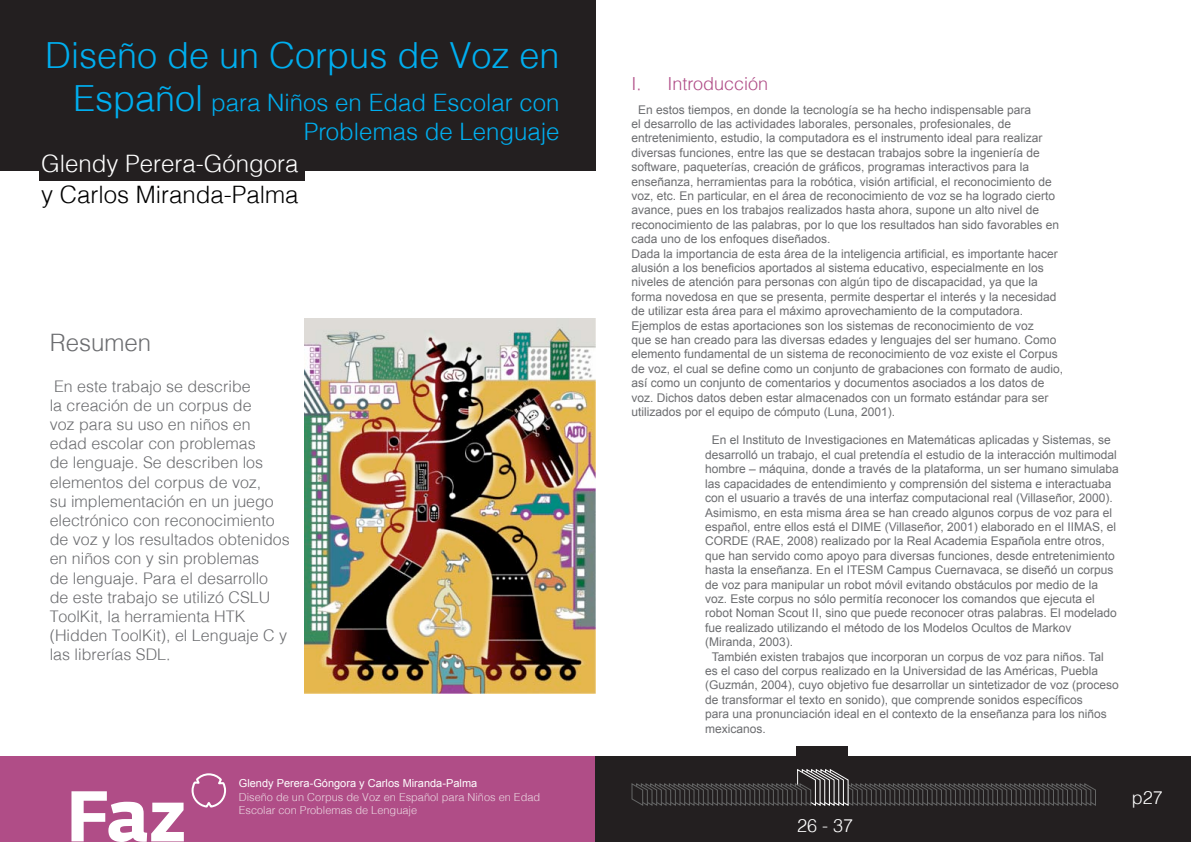
<style>
.page{position:relative;width:1191px;height:842px;background:#fff}
.page>*{position:absolute;margin:0;border:0;box-sizing:border-box;transform-origin:0 0}
.TOC_body_text{font:300 36px "Helv";color:#00aeef}
.TOC_body_text-2{font:300 24px/28.8px "Helv";color:#00aeef;text-align:right}
.t1{font:300 24px "Helv";color:#fff}
.t2{font:300 24px "Helv";color:#000}
.TOC_body_text-3{font:300 24px "Helv";color:#6c6d70}
.TOC_body_text-4{font:300 18px "Helv";color:#b04d87}
.Número_de_Pagina{font:300 18px "Helv";color:#fff}
.TOC_body_text-5{font:300 16px/19.2px "Helv";color:#6c6d70}
.t3{font:12px/14.4px "Arial";color:#6c6d70}
.Texto{font:300 11px/13.2px "Helv";color:#ead5e0}
.Texto-2{font:11px "Arial";color:#fff}
.s1{font-size:36px}
</style>
<div class="page">
<div style="left:0;top:757px;width:595px;height:85px;background:#b04d87"></div>
<svg style="left:71px;top:791px;width:113px;height:51px"></svg>
<svg style="left:191px;top:773px;width:36px;height:35px"></svg>
<div style="left:595px;top:757px;width:596px;height:85px;background:#231f20"></div>
<div style="left:796px;top:746px;width:52px;height:21px;background:#231f20"></div>
<svg style="left:631px;top:769px;width:465px;height:37px"></svg>
<div style="left:0;top:0;width:595px;height:171px;background:#231f20"></div>
<div style="left:39px;top:160px;width:266px;height:20px;background:#231f20"></div>
<img style="left:305px;top:319px;width:291px;height:375px">
<p class="TOC_body_text" style="left:45px;top:33px;width:516px">Diseño de un Corpus de Voz en</p>
<p class="TOC_body_text-2" style="left:73px;top:88px;width:488px"><span class="s1">Español</span> para Niños en Edad Escolar con<br>Problemas de Lenguaje</p>
<p class="t1" style="left:41px;top:148px;width:259px">Glendy Perera-Góngora</p>
<p class="t2" style="left:41px;top:179px;width:259px">y Carlos Miranda-Palma</p>
<p class="TOC_body_text-3" style="left:50px;top:327px;width:103px">Resumen</p>
<p class="TOC_body_text-5" style="left:50px;top:376px;width:241px">En este trabajo se describe<br>la creación de un corpus de<br>voz para su uso en niños en edad escolar con problemas<br>de lenguaje. Se describen los elementos del corpus de voz,<br>su implementación en un juego electrónico con reconocimiento de voz y los resultados obtenidos en niños con y sin problemas<br>de lenguaje. Para el desarrollo de este trabajo se utilizó CSLU<br>ToolKit, la herramienta HTK (Hidden ToolKit), el Lenguaje C y las librerías SDL.</p>
<p class="Texto-2" style="left:239px;top:776px;width:240px">Glendy Perera-Góngora y Carlos Miranda-Palma</p>
<p class="Texto" style="left:239px;top:790px;width:303px">Diseño de un Corpus de Voz en Español para Niños en Edad<br>Escolar con Problemas de Lenguaje</p>
<p class="TOC_body_text-4" style="left:631px;top:72px;width:138px">I. Introducción</p>
<p class="t3" style="left:631px;top:102px;width:429px;text-indent:7px">En estos tiempos, en donde la tecnología se ha hecho indispensable para<br>el desarrollo de las actividades laborales, personales, profesionales, de entretenimiento, estudio, la computadora es el instrumento ideal para realizar diversas funciones, entre las que se destacan trabajos sobre la ingeniería de software, paqueterías, creación de gráficos, programas interactivos para la enseñanza, herramientas para la robótica, visión artificial, el reconocimiento de voz, etc. En particular, en el área de reconocimiento de voz se ha logrado cierto avance, pues en los trabajos realizados hasta ahora, supone un alto nivel de reconocimiento de las palabras, por lo que los resultados han sido favorables en cada uno de los enfoques diseñados.</p>
<p class="t3" style="left:631px;top:246px;width:428px">Dada la importancia de esta área de la inteligencia artificial, es importante hacer alusión a los beneficios aportados al sistema educativo, especialmente en los niveles de atención para personas con algún tipo de discapacidad, ya que la forma novedosa en que se presenta, permite despertar el interés y la necesidad de utilizar esta área para el máximo aprovechamiento de la computadora.</p>
<p class="t3" style="left:631px;top:318px;width:433px">Ejemplos de estas aportaciones son los sistemas de reconocimiento de voz<br>que se han creado para las diversas edades y lenguajes del ser humano. Como elemento fundamental de un sistema de reconocimiento de voz existe el Corpus de voz, el cual se define como un conjunto de grabaciones con formato de audio, así como un conjunto de comentarios y documentos asociados a los datos de voz. Dichos datos deben estar almacenados con un formato estándar para ser utilizados por el equipo de cómputo (Luna, 2001).</p>
<p class="t3" style="left:705px;top:433px;width:415px;text-indent:7px">En el Instituto de Investigaciones en Matemáticas aplicadas y Sistemas, se desarrolló un trabajo, el cual pretendía el estudio de la interacción multimodal hombre – máquina, donde a través de la plataforma, un ser humano simulaba las capacidades de entendimiento y comprensión del sistema e interactuaba con el usuario a través de una interfaz computacional real (Villaseñor, 2000).</p>
<p class="t3" style="left:705px;top:505px;width:413px">Asimismo, en esta misma área se han creado algunos corpus de voz para el español, entre ellos está el DIME (Villaseñor, 2001) elaborado en el IIMAS, el CORDE (RAE, 2008) realizado por la Real Academia Española entre otros, que han servido como apoyo para diversas funciones, desde entretenimiento hasta la enseñanza. En el ITESM Campus Cuernavaca, se diseñó un corpus de voz para manipular un robot móvil evitando obstáculos por medio de la voz. Este corpus no sólo permitía reconocer los comandos que ejecuta el robot Noman Scout II, sino que puede reconocer otras palabras. El modelado fue realizado utilizando el método de los Modelos Ocultos de Markov (Miranda, 2003).</p>
<p class="t3" style="left:705px;top:649px;width:415px;text-indent:6px">También existen trabajos que incorporan un corpus de voz para niños. Tal es el caso del corpus realizado en la Universidad de las Américas, Puebla (Guzmán, 2004), cuyo objetivo fue desarrollar un sintetizador de voz (proceso de transformar el texto en sonido), que comprende sonidos específicos<br>para una pronunciación ideal en el contexto de la enseñanza para los niños mexicanos.</p>
<p class="Número_de_Pagina" style="left:797px;top:814px;width:58px">26 - 37</p>
<p class="Número_de_Pagina" style="left:1132px;top:786px;width:33px">p27</p>
</div>
